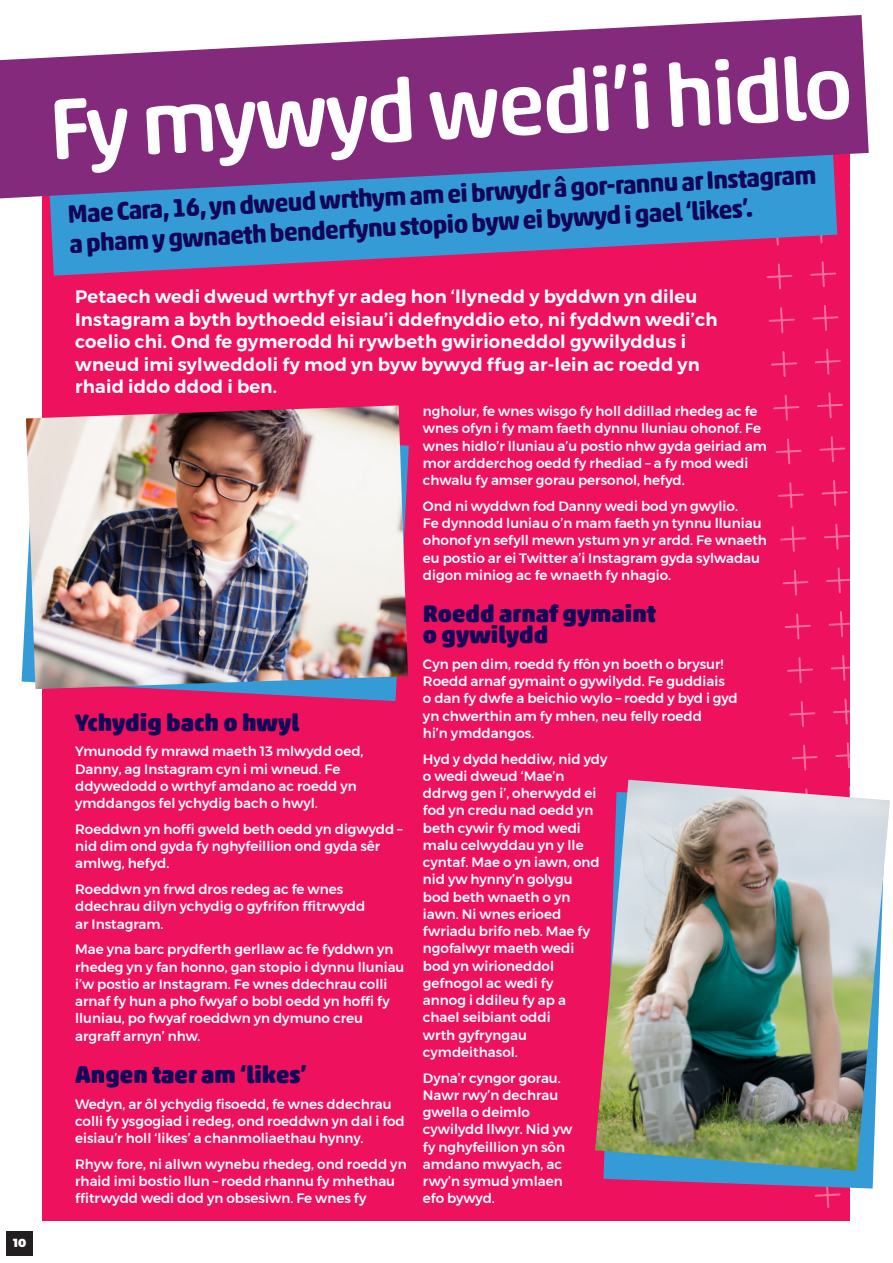
<style>
.page{position:relative;width:893px;height:1263px;background:#fff}
.page>*{position:absolute;margin:0;border:0;box-sizing:border-box;transform-origin:0 0}
.Page_title{font:500 87.6px "Akko Rounded Pro";color:#fff}
.Body_copy_9_12{font:700 25.5px/30px "Akko Rounded Pro";color:#110658}
.Sub_head_boxed{font:900 24px/21px "Akko Rounded Pro";color:#110658}
.Body_copy_9_12-2{font:600 18px/22.5px "Montserrat";letter-spacing:.01em;color:#fff}
.Body_copy_9_12-3{font:500 13.5px/17.2px "Montserrat";color:#fff}
.t1{font:900 11.7px "Montserrat";color:#fff}
</style>
<div class="page">
<div style="left:43px;top:132px;width:807px;height:1088px;background:#ed115e"></div>
<svg style="left:766px;top:276px;width:27px;height:14px"></svg>
<svg style="left:822px;top:276px;width:3px;height:11px"></svg>
<svg style="left:769px;top:307px;width:26px;height:26px"></svg>
<svg style="left:812px;top:305px;width:27px;height:26px"></svg>
<svg style="left:771px;top:351px;width:26px;height:26px"></svg>
<svg style="left:815px;top:348px;width:26px;height:27px"></svg>
<svg style="left:773px;top:394px;width:27px;height:27px"></svg>
<svg style="left:817px;top:392px;width:26px;height:27px"></svg>
<svg style="left:775px;top:438px;width:27px;height:27px"></svg>
<svg style="left:819px;top:436px;width:27px;height:26px"></svg>
<svg style="left:778px;top:482px;width:26px;height:26px"></svg>
<svg style="left:821px;top:480px;width:27px;height:26px"></svg>
<svg style="left:780px;top:526px;width:26px;height:26px"></svg>
<svg style="left:824px;top:523px;width:26px;height:27px"></svg>
<svg style="left:782px;top:569px;width:27px;height:27px"></svg>
<svg style="left:826px;top:567px;width:24px;height:27px"></svg>
<svg style="left:785px;top:613px;width:26px;height:27px"></svg>
<svg style="left:828px;top:611px;width:22px;height:26px"></svg>
<svg style="left:787px;top:657px;width:26px;height:26px"></svg>
<svg style="left:831px;top:655px;width:19px;height:26px"></svg>
<svg style="left:789px;top:701px;width:27px;height:26px"></svg>
<svg style="left:833px;top:698px;width:17px;height:27px"></svg>
<svg style="left:791px;top:744px;width:27px;height:27px"></svg>
<svg style="left:835px;top:742px;width:15px;height:27px"></svg>
<svg style="left:814px;top:1188px;width:27px;height:20px"></svg>
<svg style="left:858px;top:1188px;width:15px;height:1px"></svg>
<svg style="left:49px;top:198px;width:788px;height:78px;fill:#359bd6"></svg>
<svg style="left:22px;top:445px;width:387px;height:256px"></svg>
<img style="left:26px;top:405px;width:382px;height:284px">
<svg style="left:603px;top:1171px;width:271px;height:17px;fill:#359bd6"></svg>
<img style="left:595px;top:780px;width:295px;height:391px">
<svg style="left:0;top:15px;width:869px;height:183px;background:#8b5297"></svg>
<div style="left:7px;top:1231px;width:26px;height:25px;background:#231f20"></div>
<p class="t1" style="left:14px;top:1233px;width:14px">10</p>
<p class="Page_title" style="left:46px;top:74px;width:807px;rotate:-3deg">Fy mywyd wedi’i hidlo</p>
<p class="Body_copy_9_12" style="left:67px;top:198px;width:751px;rotate:-3deg">Mae Cara, 16, yn dweud wrthym am ei brwydr â gor-rannu ar Instagram a pham y gwnaeth benderfynu stopio byw ei bywyd i gael ‘likes’.</p>
<p class="Body_copy_9_12-2" style="left:75px;top:285px;width:644px">Petaech wedi dweud wrthyf yr adeg hon ‘llynedd y byddwn yn dileu Instagram a byth bythoedd eisiau’i ddefnyddio eto, ni fyddwn wedi’ch coelio chi. Ond fe gymerodd hi rywbeth gwirioneddol gywilyddus i wneud imi sylweddoli fy mod yn byw bywyd ffug ar-lein ac roedd yn rhaid iddo ddod i ben.</p>
<p class="Sub_head_boxed" style="left:75px;top:711px;width:226px">Ychydig bach o hwyl</p>
<p class="Body_copy_9_12-3" style="left:75px;top:743px;width:290px">Ymunodd fy mrawd maeth 13 mlwydd oed, Danny, ag Instagram cyn i mi wneud. Fe ddywedodd o wrthyf amdano ac roedd yn ymddangos fel ychydig bach o hwyl.</p>
<p class="Body_copy_9_12-3" style="left:75px;top:820px;width:329px">Roeddwn yn hoffi gweld beth oedd yn digwydd – nid dim ond gyda fy nghyfeillion ond gyda sêr amlwg, hefyd.</p>
<p class="Body_copy_9_12-3" style="left:75px;top:881px;width:292px">Roeddwn yn frwd dros redeg ac fe wnes ddechrau dilyn ychydig o gyfrifon ffitrwydd ar Instagram.</p>
<p class="Body_copy_9_12-3" style="left:75px;top:941px;width:331px">Mae yna barc prydferth gerllaw ac fe fyddwn yn rhedeg yn y fan honno, gan stopio i dynnu lluniau i’w postio ar Instagram. Fe wnes ddechrau colli arnaf fy hun a pho fwyaf o bobl oedd yn hoffi fy lluniau, po fwyaf roeddwn yn dymuno creu argraff arnyn’ nhw.</p>
<p class="Sub_head_boxed" style="left:75px;top:1064px;width:233px">Angen taer am ‘likes’</p>
<p class="Body_copy_9_12-3" style="left:75px;top:1095px;width:331px">Wedyn, ar ôl ychydig fisoedd, fe wnes ddechrau colli fy ysgogiad i redeg, ond roeddwn yn dal i fod eisiau’r holl ‘likes’ a chanmoliaethau hynny.</p>
<p class="Body_copy_9_12-3" style="left:75px;top:1155px;width:333px">Rhyw fore, ni allwn wynebu rhedeg, ond roedd yn rhaid imi bostio llun – roedd rhannu fy mhethau ffitrwydd wedi dod yn obsesiwn. Fe wnes fy</p>
<p class="Body_copy_9_12-3" style="left:423px;top:403px;width:345px">ngholur, fe wnes wisgo fy holl ddillad rhedeg ac fe wnes ofyn i fy mam faeth dynnu lluniau ohonof. Fe wnes hidlo’r lluniau a’u postio nhw gyda geiriad am mor ardderchog oedd fy rhediad – a fy mod wedi chwalu fy amser gorau personol, hefyd.</p>
<p class="Body_copy_9_12-3" style="left:423px;top:497px;width:346px">Ond ni wyddwn fod Danny wedi bod yn gwylio.<br>Fe dynnodd luniau o’n mam faeth yn tynnu lluniau ohonof yn sefyll mewn ystum yn yr ardd. Fe wnaeth eu postio ar ei Twitter a’i Instagram gyda sylwadau digon miniog ac fe wnaeth fy nhagio.</p>
<p class="Sub_head_boxed" style="left:423px;top:603px;width:235px">Roedd arnaf gymaint o gywilydd</p>
<p class="Body_copy_9_12-3" style="left:423px;top:655px;width:316px">Cyn pen dim, roedd fy ffôn yn boeth o brysur!<br>Roedd arnaf gymaint o gywilydd. Fe guddiais<br>o dan fy dwfe a beichio wylo – roedd y byd i gyd yn chwerthin am fy mhen, neu felly roedd<br>hi’n ymddangos.</p>
<p class="Body_copy_9_12-3" style="left:423px;top:750px;width:186px">Hyd y dydd heddiw, nid ydy o wedi dweud ‘Mae’n ddrwg gen i’, oherwydd ei fod yn credu nad oedd yn beth cywir fy mod wedi malu celwyddau yn y lle cyntaf. Mae o yn iawn, ond nid yw hynny’n golygu<br>bod beth wnaeth o yn iawn. Ni wnes erioed fwriadu brifo neb. Mae fy ngofalwyr maeth wedi<br>bod yn wirioneddol gefnogol ac wedi fy<br>annog i ddileu fy ap a<br>chael seibiant oddi<br>wrth gyfryngau cymdeithasol.</p>
<p class="Body_copy_9_12-3" style="left:423px;top:1069px;width:151px">Dyna’r cyngor gorau.<br>Nawr rwy’n dechrau gwella o deimlo cywilydd llwyr. Nid yw fy nghyfeillion yn sôn amdano mwyach, ac rwy’n symud ymlaen efo bywyd.</p>
</div>
